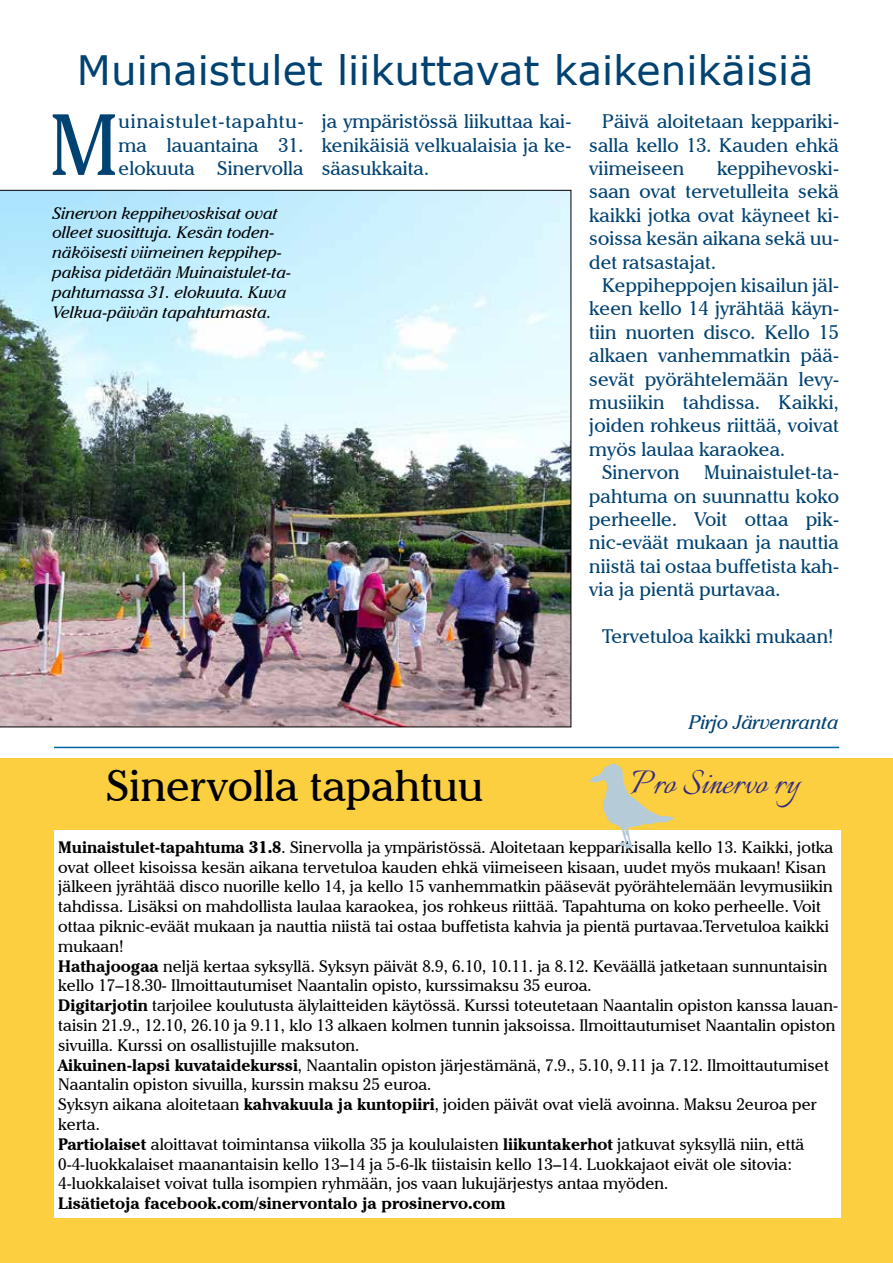
<style>
.page{position:relative;width:893px;height:1263px;background:#fff}
.page>*{position:absolute;margin:0;border:0;box-sizing:border-box;transform-origin:0 0}
.t1{font:85.8px "Cheltenham IT Cby BT";color:#004271}
.t2{font:43.5px "Cheltenham IT Cby BT";color:#000}
.t3{font:41.25px "Italianno";color:#312783}
.t4{font:40.5px "Verdana";color:#004271}
.t5{font:19.5px/23.4px "Cheltenham IT Cby BT";color:#004271;text-align:justify}
.t6{font:italic 19.5px "Cheltenham IT Cby BT";color:#004271}
.t7{font:16.5px/19.8px "Cheltenham IT Cby BT";color:#000}
.t8{font:italic 16.5px/19.8px "Cheltenham IT Cby BT";color:#000}
.t9{font:700 16.5px "Cheltenham IT Cby BT";color:#000}
.s1{font-weight:700}
</style>
<div class="page">
<img style="left:0;top:190px;width:571px;height:537px">
<div style="left:0;top:758px;width:893px;height:505px;background:#fccf40"></div>
<div style="left:54px;top:831px;width:786px;height:386px;background:#fff"></div>
<hr style="left:54px;top:747px;width:785px;height:1px;background:#0066a1">
<svg style="left:589px;top:764px;width:85px;height:85px"></svg>
<h3 class="t4" style="left:77px;top:42px;width:738px">Muinaistulet liikuttavat kaikenikäisiä</h3>
<h1 class="t1" style="left:49px;top:91px;width:71px">M</h1>
<p class="t5" style="left:119px;top:109px;width:187px">uinaistulet-tapahtu&shy;ma lauantaina 31. elokuuta Sinervolla</p>
<p class="t5" style="left:322px;top:109px;width:251px">ja ympäristössä liikuttaa kai&shy;kenikäisiä velkualaisia ja ke&shy;säasukkaita.</p>
<p class="t5" style="left:589px;top:109px;width:251px;text-indent:13px">Päivä aloitetaan keppariki&shy;salla kello 13. Kauden ehkä viimeiseen</p>
<p class="t5" style="left:589px;top:156px;width:251px;text-indent:128px">keppihevoski&shy;saan ovat tervetulleita sekä kaikki jotka ovat käyneet ki&shy;soissa kesän aikana sekä uu&shy;det ratsastajat.</p>
<p class="t5" style="left:602px;top:273px;width:238px">Keppiheppojen kisailun jäl-</p>
<p class="t5" style="left:589px;top:296px;width:251px">keen kello 14 jyrähtää käyn-</p>
<p class="t5" style="left:589px;top:320px;width:251px">tiin nuorten disco. Kello 15</p>
<p class="t5" style="left:589px;top:343px;width:251px">alkaen vanhemmatkin pää-</p>
<p class="t5" style="left:589px;top:367px;width:251px">sevät pyörähtelemään levy-</p>
<p class="t5" style="left:589px;top:390px;width:251px">musiikin tahdissa. Kaikki,</p>
<p class="t5" style="left:589px;top:413px;width:251px">joiden rohkeus riittää, voivat</p>
<p class="t5" style="left:589px;top:437px;width:197px">myös laulaa karaokea.</p>
<p class="t5" style="left:602px;top:460px;width:79px">Sinervon</p>
<p class="t8" style="left:53px;top:203px;width:240px">Sinervon keppihevoskisat ovat olleet suosittuja. Kesän toden&shy;näköisesti viimeinen keppihep&shy;pakisa pidetään Muinaistulet-ta&shy;pahtumassa 31. elokuuta. Kuva<br>Velkua-päivän tapahtumasta.</p>
<p class="t5" style="left:589px;top:460px;width:251px;text-indent:115px">Muinaistulet-ta&shy;pahtuma on suunnattu koko perheelle. Voit ottaa pik&shy;nic-eväät mukaan ja nauttia niistä tai ostaa buffetista kah&shy;via ja pientä purtavaa.</p>
<p class="t5" style="left:602px;top:624px;width:233px">Tervetuloa kaikki mukaan!</p>
<p class="t6" style="left:689px;top:711px;width:151px">Pirjo Järvenranta</p>
<h3 class="t3" style="left:631px;top:760px;width:170px">Pro Sinervo ry</h3>
<h2 class="t2" style="left:106px;top:759px;width:379px">Sinervolla tapahtuu</h2>
<p class="t7" style="left:58px;top:837px;width:781px"><span class="s1">Muinaistulet-tapahtuma 31.8</span>. Sinervolla ja ympäristössä. Aloitetaan kepparikisalla kello 13. Kaikki, jotka ovat olleet kisoissa kesän aikana tervetuloa kauden ehkä viimeiseen kisaan, uudet myös mukaan! Kisan jälkeen jyrähtää disco nuorille kello 14, ja kello 15 vanhemmatkin pääsevät pyörähtelemään levymusiikin tahdissa. Lisäksi on mahdollista laulaa karaokea, jos rohkeus riittää. Tapahtuma on koko perheelle. Voit ottaa piknic-eväät mukaan ja nauttia niistä tai ostaa buffetista kahvia ja pientä purtavaa.Tervetuloa kaikki mukaan!<br><span class="s1">Hathajoogaa</span> neljä kertaa syksyllä. Syksyn päivät 8.9, 6.10, 10.11. ja 8.12. Keväällä jatketaan sunnuntaisin kello 17–18.30- Ilmoittautumiset Naantalin opisto, kurssimaksu 35 euroa.<br><span class="s1">Digitarjotin</span> tarjoilee koulutusta älylaitteiden käytössä. Kurssi toteutetaan Naantalin opiston kanssa lauan&shy;taisin 21.9., 12.10, 26.10 ja 9.11, klo 13 alkaen kolmen tunnin jaksoissa. Ilmoittautumiset Naantalin opiston sivuilla. Kurssi on osallistujille maksuton.<br><span class="s1">Aikuinen-lapsi kuvataidekurssi</span>, Naantalin opiston järjestämänä, 7.9., 5.10, 9.11 ja 7.12. Ilmoittautumiset Naantalin opiston sivuilla, kurssin maksu 25 euroa.<br>Syksyn aikana aloitetaan <span class="s1">kahvakuula ja kuntopiiri</span>, joiden päivät ovat vielä avoinna. Maksu 2euroa per kerta.<br><span class="s1">Partiolaiset</span> aloittavat toimintansa viikolla 35 ja koululaisten <span class="s1">liikuntakerhot</span> jatkuvat syksyllä niin, että 0-4-luokkalaiset maanantaisin kello 13–14 ja 5-6-lk tiistaisin kello 13–14. Luokkajaot eivät ole sitovia:<br>4-luokkalaiset voivat tulla isompien ryhmään, jos vaan lukujärjestys antaa myöden.</p>
<p class="t9" style="left:58px;top:1193px;width:449px">Lisätietoja facebook.com/sinervontalo ja prosinervo.com</p>
</div>
